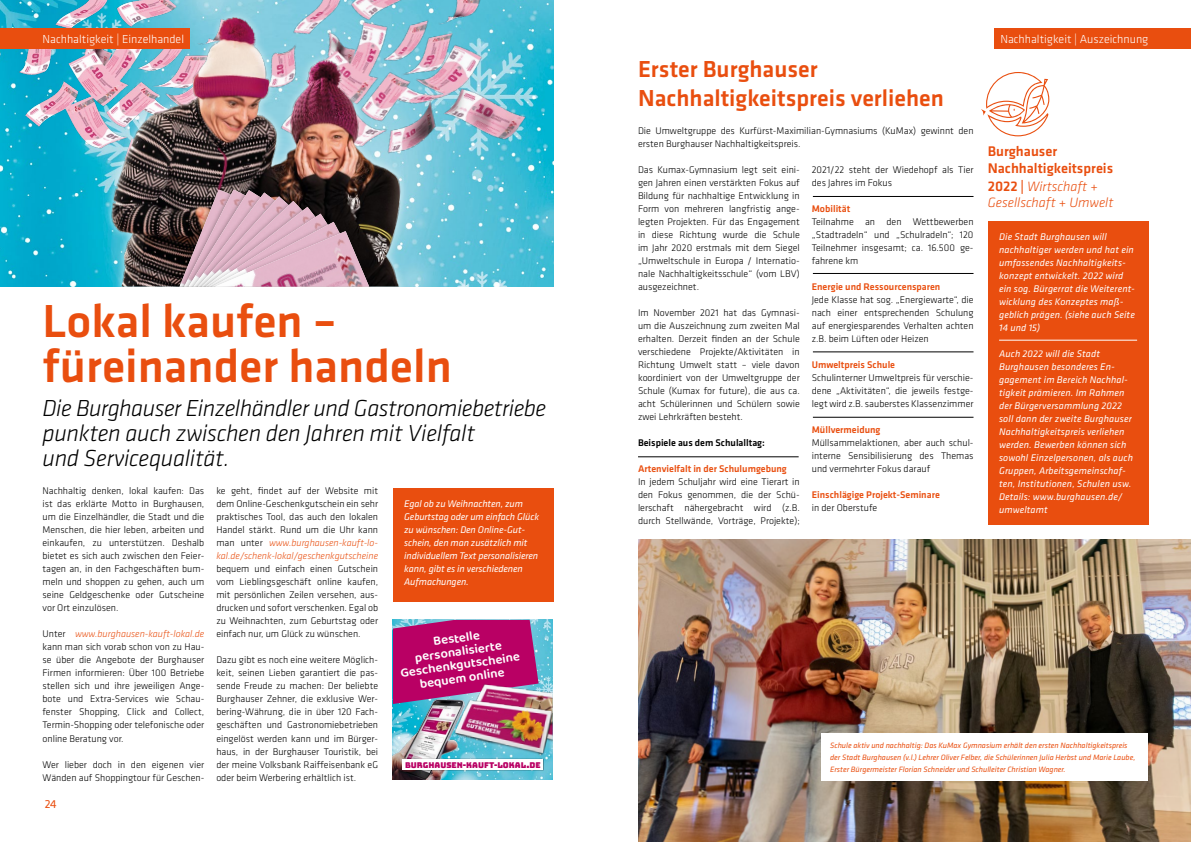
<style>
.page{position:relative;width:1191px;height:842px;background:#fff}
.page>*{position:absolute;margin:0;border:0;box-sizing:border-box;transform-origin:0 0}
.t1{font:500 48px/45px "Klavika Basic";color:#e94e0f}
.t2{font:italic 300 24px/25px "Klavika Basic";letter-spacing:-.015em;color:#000}
.t3{font:500 24px/28.8px "Klavika Basic";color:#e94e0f}
.t4{font:500 14.5px/17.4px "Klavika Basic";color:#e94e0f}
.t5{font:italic 300 14px/16.8px "Klavika Basic";color:#e94e0f}
.t6{font:600 13px/13.3px "Baloo Bhaina 2";color:#fff;text-align:center}
.t7{font:300 12px "Klavika Basic";color:#fff}
.t8{font:12px "Klavika Basic";color:#e94e0f}
.t9{font:300 10px/13px "Klavika Basic";color:#000;text-align:justify}
.t10{font:italic 10px/13px "Klavika";letter-spacing:.01em;color:#fff}
.t11{font:italic 10px/13px "Klavika";letter-spacing:-.01em;color:#fff}
.t12{font:500 10px "Klavika Basic";color:#e94e0f}
.t13{font:500 10px "Klavika Basic";color:#000}
.t14{font:italic 8px/12px "Klavika";color:#e94e0f}
.t15{font:8px "Bungee";color:#b90064}
.s1{font-style:italic;color:#e94e0f}
.s2{font-weight:500;font-style:normal;font-size:14.5px}
.s3{font-weight:500;font-style:normal}
</style>
<div class="page">
<img style="left:0;top:0;width:553px;height:287px">
<img style="left:286px;top:0;width:267px;height:209px">
<img style="left:1px;top:0;width:285px;height:192px">
<svg style="left:96px;top:4px;width:317px;height:283px;background:#78b9cf"></svg>
<img style="left:102px;top:4px;width:306px;height:283px">
<div style="left:166px;top:187px;width:151px;height:100px;background:#000;opacity:.4"></div>
<div style="left:166px;top:190px;width:163px;height:97px;background:#000;opacity:.4"></div>
<div style="left:170px;top:194px;width:170px;height:93px;background:#000;opacity:.4"></div>
<div style="left:175px;top:198px;width:174px;height:89px;background:#000;opacity:.4"></div>
<div style="left:198px;top:228px;width:181px;height:59px;background:#000;opacity:.4"></div>
<svg style="left:179px;top:189px;width:190px;height:98px;background:#886e76"></svg>
<img style="left:215px;top:231px;width:154px;height:56px">
<div style="left:0;top:28px;width:190px;height:21px;background:#e94e0f"></div>
<img style="left:471px;top:620px;width:81px;height:160px">
<div style="left:393px;top:620px;width:145px;height:74px;background:#b90064"></div>
<img style="left:464px;top:682px;width:88px;height:6px">
<img style="left:447px;top:688px;width:105px;height:68px">
<img style="left:393px;top:694px;width:78px;height:86px">
<div style="left:401px;top:758px;width:143px;height:13px;background:#fff"></div>
<div style="left:393px;top:488px;width:160px;height:113px;background:#e94e0f"></div>
<div style="left:994px;top:28px;width:197px;height:21px;background:#e94e0f"></div>
<div style="left:987px;top:222px;width:161px;height:303px;background:#e94e0f"></div>
<hr style="left:813px;top:196px;width:160px;height:1px;background:#000">
<hr style="left:813px;top:273px;width:160px;height:1px;background:#000">
<hr style="left:813px;top:351px;width:160px;height:1px;background:#000">
<hr style="left:999px;top:340px;width:138px;height:1px;background:#fff">
<hr style="left:813px;top:417px;width:160px;height:1px;background:#000">
<hr style="left:638px;top:456px;width:160px;height:1px;background:#000">
<img style="left:638px;top:539px;width:553px;height:303px">
<svg style="left:981px;top:72px;width:68px;height:64px"></svg>
<div style="left:821px;top:733px;width:326px;height:47px;background:#fff"></div>
<p class="t7" style="left:43px;top:32px;width:143px">Nachhaltigkeit | Einzelhandel</p>
<h1 class="t1" style="left:43px;top:297px;width:411px">Lokal kaufen – füreinander handeln</h1>
<h2 class="t2" style="left:43px;top:395px;width:505px">Die Burghauser Einzelhändler und Gastronomiebetriebe punkten auch zwischen den Jahren mit Vielfalt<br>und Servicequalität.</h2>
<p class="t9" style="left:43px;top:484px;width:163px">Nachhaltig denken, lokal kaufen: Das ist das erklärte Motto in Burghausen, um die Einzelhändler, die Stadt und die Menschen, die hier leben, arbeiten und einkaufen, zu unterstützen. Deshalb bietet es sich auch zwischen den Feier&shy;tagen an, in den Fachgeschäften bum&shy;meln und shoppen zu gehen, auch um seine Geldgeschenke oder Gutscheine vor Ort einzulösen.</p>
<p class="t9" style="left:43px;top:627px;width:163px">Unter <span class="s1">www.burghausen-kauft-lokal.de </span>kann man sich vorab schon von zu Hau&shy;se über die Angebote der Burghauser Firmen informieren: Über 100 Betriebe stellen sich und ihre jeweiligen Ange&shy;bote und Extra-Services wie Schau&shy;fenster Shopping, Click and Collect, Termin-Shopping oder telefonische oder online Beratung vor.</p>
<p class="t9" style="left:43px;top:757px;width:163px">Wer lieber doch in den eigenen vier<br>Wänden auf Shoppingtour für Geschen-</p>
<p class="t9" style="left:216px;top:484px;width:163px">ke geht, findet auf der Website mit dem Online-Geschenkgutschein ein sehr praktisches Tool, das auch den lokalen Handel stärkt. Rund um die Uhr kann man unter <span class="s1">www.burghausen-kauft-lo&shy;kal.de/schenk-lokal/geschenkgutscheine</span></p>
<p class="t9" style="left:216px;top:562px;width:163px">bequem und einfach einen Gutschein vom Lieblingsgeschäft online kaufen, mit persönlichen Zeilen versehen, aus&shy;drucken und sofort verschenken. Egal ob zu Weihnachten, zum Geburtstag oder einfach nur, um Glück zu wünschen.</p>
<p class="t9" style="left:216px;top:653px;width:163px">Dazu gibt es noch eine weitere Möglich&shy;keit, seinen Lieben garantiert die pas&shy;sende Freude zu machen: Der beliebte Burghauser Zehner, die exklusive Wer&shy;bering-Währung, die in über 120 Fach&shy;geschäften und Gastronomiebetrieben eingelöst werden kann und im Bürger&shy;haus, in der Burghauser Touristik, bei der meine Volksbank Raiffeisenbank eG oder beim Werbering erhältlich ist.</p>
<p class="t11" style="left:404px;top:497px;width:136px">Egal ob zu Weihnachten, zum<br>Geburtstag oder um einfach Glück zu wünschen: Den Online-Gut&shy;schein, den man zusätzlich mit individuellem Text personalisieren kann, gibt es in verschiedenen<br>Aufmachungen.</p>
<h3 class="t6" style="left:396px;top:640px;width:122px;rotate:-8deg">Bestelle personalisierte<br>Geschenkgutscheine bequem online</h3>
<p class="t15" style="left:405px;top:760px;width:137px">BURGHAUSEN-KAUFT-LOKAL.DE</p>
<p class="t8" style="left:45px;top:796px;width:13px">24</p>
<h2 class="t3" style="left:638px;top:54px;width:307px">Erster Burghauser<br>Nachhaltigkeitspreis verliehen</h2>
<p class="t9" style="left:638px;top:124px;width:337px">Die Umweltgruppe des Kurfürst-Maximilian-Gymnasiums (KuMax) gewinnt den ersten Burghauser Nachhaltigkeitspreis.</p>
<p class="t9" style="left:638px;top:163px;width:163px">Das Kumax-Gymnasium legt seit eini&shy;gen Jahren einen verstärkten Fokus auf Bildung für nachhaltige Entwicklung in Form von mehreren langfristig ange&shy;legten Projekten. Für das Engagement in diese Richtung wurde die Schule im Jahr 2020 erstmals mit dem Siegel „Umweltschule in Europa / Internatio&shy;nale Nachhaltigkeitsschule“ (vom LBV) ausgezeichnet.</p>
<p class="t9" style="left:638px;top:306px;width:163px">Im November 2021 hat das Gymnasi&shy;um die Auszeichnung zum zweiten Mal erhalten. Derzeit finden an der Schule verschiedene Projekte/Aktivitäten in Richtung Umwelt statt – viele davon koordiniert von der Umweltgruppe der Schule (Kumax for future), die aus ca. acht Schülerinnen und Schülern sowie zwei Lehrkräften besteht.</p>
<p class="t13" style="left:638px;top:436px;width:128px">Beispiele aus dem Schulalltag:</p>
<p class="t12" style="left:638px;top:462px;width:150px">Artenvielfalt in der Schulumgebung</p>
<p class="t9" style="left:638px;top:475px;width:163px">In jedem Schuljahr wird eine Tierart in den Fokus genommen, die der Schü&shy;lerschaft nähergebracht wird (z.B. durch Stellwände, Vorträge, Projekte);</p>
<p class="t9" style="left:812px;top:163px;width:163px">2021/22 steht der Wiedehopf als Tier des Jahres im Fokus</p>
<p class="t12" style="left:812px;top:202px;width:40px">Mobilität</p>
<p class="t9" style="left:812px;top:215px;width:163px">Teilnahme an den Wettbewerben „Stadtradeln“ und „Schulradeln“; 120<br>Teilnehmer insgesamt; ca. 16.500 ge&shy;fahrene km</p>
<p class="t12" style="left:812px;top:280px;width:130px">Energie und Ressourcensparen</p>
<p class="t9" style="left:812px;top:293px;width:163px">Jede Klasse hat sog. „Energiewarte“, die nach einer entsprechenden Schulung auf energiesparendes Verhalten achten z.B. beim Lüften oder Heizen</p>
<p class="t12" style="left:812px;top:358px;width:85px">Umweltpreis Schule</p>
<p class="t9" style="left:812px;top:371px;width:163px">Schulinterner Umweltpreis für verschie&shy;dene „Aktivitäten“, die jeweils festge&shy;legt wird z.B. sauberstes Klassenzimmer</p>
<p class="t12" style="left:812px;top:423px;width:70px">Müllvermeidung</p>
<p class="t9" style="left:812px;top:436px;width:163px">Müllsammelaktionen, aber auch schul&shy;interne Sensibilisierung des Themas und vermehrter Fokus darauf</p>
<p class="t12" style="left:812px;top:488px;width:129px">Einschlägige Projekt-Seminare</p>
<p class="t9" style="left:812px;top:501px;width:67px">in der Oberstufe</p>
<p class="t7" style="left:1000px;top:32px;width:150px">Nachhaltigkeit | Auszeichnung</p>
<h3 class="t4" style="left:987px;top:142px;width:127px">Burghauser<br>Nachhaltigkeitspreis</h3>
<h3 class="t5" style="left:987px;top:177px;width:127px"><span class="s2">2022</span> <span class="s3">|</span> Wirtschaft +<br>Gesellschaft + Umwelt</h3>
<p class="t10" style="left:999px;top:230px;width:137px">Die Stadt Burghausen will nachhaltiger werden und hat ein umfassendes Nachhaltigkeits&shy;konzept entwickelt. 2022 wird ein sog. Bürgerrat die Weiterent&shy;wicklung des Konzeptes maß&shy;geblich prägen. (siehe auch Seite<br>14 und 15)</p>
<p class="t10" style="left:999px;top:347px;width:135px">Auch 2022 will die Stadt<br>Burghausen besonderes En&shy;gagement im Bereich Nachhal&shy;tigkeit prämieren. Im Rahmen der Bürgerversammlung 2022 soll dann der zweite Burghauser<br>Nachhaltigkeitspreis verliehen werden. Bewerben können sich sowohl Einzelpersonen, als auch<br>Gruppen, Arbeitsgemeinschaf&shy;ten, Institutionen, Schulen usw.<br>Details: www.burghausen.de/ umweltamt</p>
<p class="t14" style="left:830px;top:739px;width:307px">Schule aktiv und nachhaltig: Das KuMax Gymnasium erhält den ersten Nachhaltigkeitspreis der Stadt Burghausen (v.l.) Lehrer Oliver Felber, die Schülerinnen Julia Herbst und Marie Laube,<br>Erster Bürgermeister Florian Schneider und Schulleiter Christian Wagner.</p>
</div>
